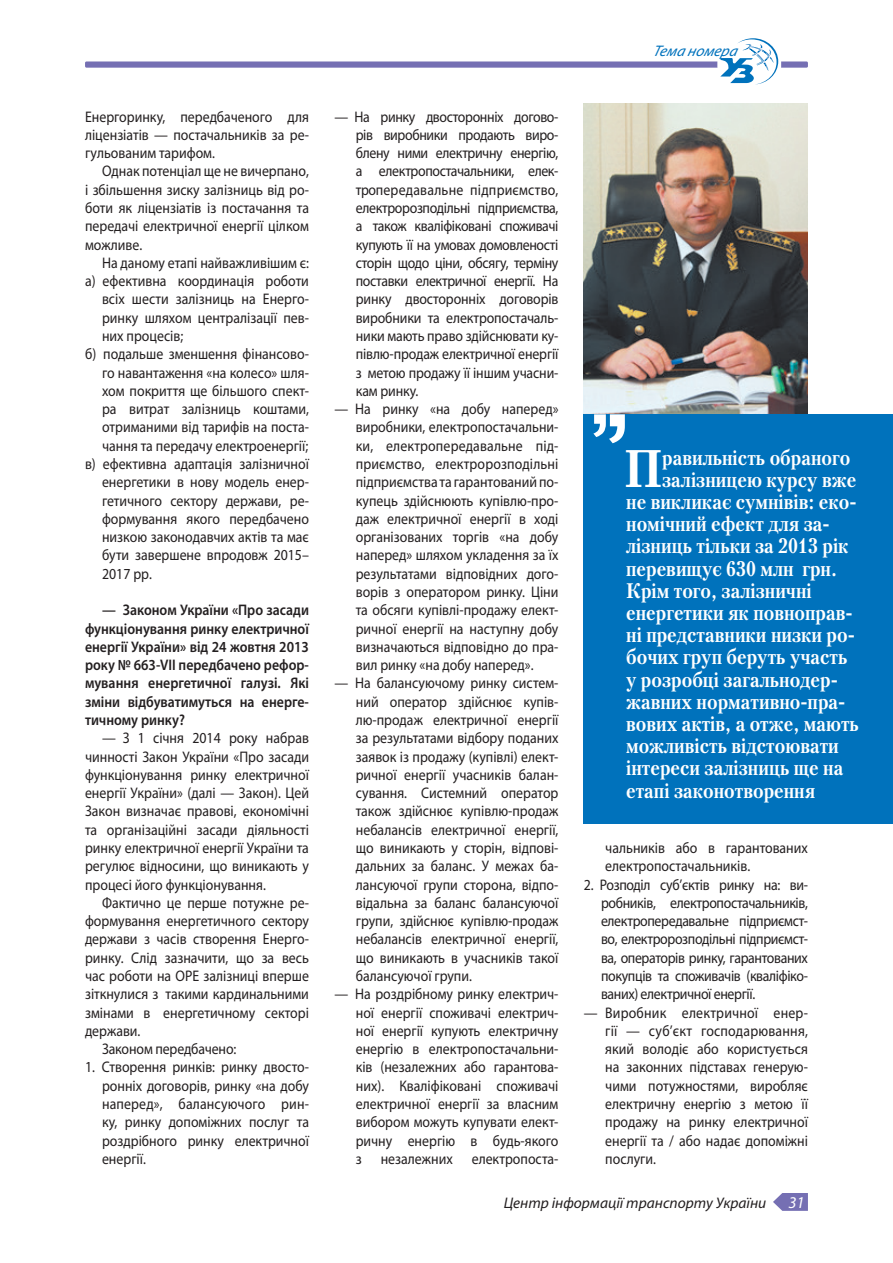
<style>
.page{position:relative;width:893px;height:1263px;background:#fff}
.page>*{position:absolute;margin:0;border:0;box-sizing:border-box;transform-origin:0 0}
.t1{font:700 52.65px "Petersburg C";color:#fff;scale:.9 1}
.t2{font:700 21px "Petersburg C";color:#fff;scale:.9 1}
.t3{font:italic 16.5px "Myriad Pro";color:#fff}
.t4{font:15.3px/18.3px "Myriad Pro";color:#231f20;text-align:justify;scale:.9 1}
.t5{font:600 15.3px/18.3px "Myriad Pro";color:#231f20;text-align:justify;scale:.9 1}
.t6{font:italic 15.3px "Myriad Pro";color:#231f20}
.t7{font:italic 15.3px "Myriad Pro";color:#0072bc}
</style>
<div class="page">
<img style="left:584px;top:103px;width:224px;height:311px">
<div style="left:584px;top:414px;width:309px;height:410px;background:#0072bc"></div>
<svg style="left:593px;top:414px;width:32px;height:29px"></svg>
<div style="left:85px;top:61px;width:723px;height:7px;background:#756fb3;border-radius:2px"></div>
<div style="left:717px;top:60px;width:64px;height:9px;background:#fff;border-radius:2px"></div>
<svg style="left:720px;top:38px;width:58px;height:46px"></svg>
<svg style="left:773px;top:1193px;width:35px;height:18px"></svg>
<p class="t4" style="left:85px;top:107px;width:250px">Енергоринку, передбаченого для ліцензіатів — постачальників за ре&shy;гульованим тарифом.</p>
<p class="t4" style="left:85px;top:162px;width:250px;text-indent:17px">Однак потенціал ще не вичерпано, і збільшення зиску залізниць від ро&shy;боти як ліцензіатів із постачання та передачі електричної енергії цілком можливе.</p>
<p class="t4" style="left:102px;top:253px;width:231px">На даному етапі найважливішим є:</p>
<p class="t4" style="left:85px;top:272px;width:250px">а) ефективна координація роботи</p>
<p class="t4" style="left:102px;top:290px;width:231px">всіх шести залізниць на Енерго-</p>
<p class="t4" style="left:102px;top:308px;width:231px">ринку шляхом централізації пев-</p>
<p class="t4" style="left:102px;top:326px;width:92px">них процесів;</p>
<p class="t4" style="left:85px;top:345px;width:250px">б) подальше зменшення фінансово-</p>
<p class="t4" style="left:102px;top:363px;width:231px">го навантаження «на колесо» шля-</p>
<p class="t4" style="left:102px;top:381px;width:230px">хом покриття ще більшого спект-</p>
<p class="t4" style="left:102px;top:400px;width:231px">ра витрат залізниць коштами,</p>
<p class="t4" style="left:102px;top:418px;width:231px">отриманими від тарифів на поста-</p>
<p class="t4" style="left:102px;top:436px;width:231px">чання та передачу електроенергії;</p>
<p class="t4" style="left:85px;top:454px;width:250px">в) ефективна адаптація залізничної</p>
<p class="t4" style="left:102px;top:473px;width:231px">енергетики в нову модель енер-</p>
<p class="t4" style="left:102px;top:491px;width:231px">гетичного сектору держави, ре-</p>
<p class="t4" style="left:102px;top:509px;width:231px">формування якого передбачено</p>
<p class="t4" style="left:102px;top:528px;width:231px">низкою законодавчих актів та має</p>
<p class="t4" style="left:102px;top:546px;width:231px">бути завершене впродовж 2015–</p>
<p class="t4" style="left:102px;top:564px;width:57px">2017 рр.</p>
<p class="t5" style="left:85px;top:601px;width:250px;text-indent:17px">— Законом України «Про засади функціонування ринку електричної енергії України» від 24 жовтня 2013 року № 663-VII передбачено рефор&shy;мування енергетичної галузі. Які зміни відбуватимуться на енерге&shy;тичному ринку?</p>
<p class="t4" style="left:85px;top:729px;width:250px;text-indent:17px">— З 1 січня 2014 року набрав чинності Закон України «Про засади функціонування ринку електричної енергії України» (далі — Закон). Цей Закон визначає правові, економічні та організаційні засади діяльності ринку електричної енергії України та регулює відносини, що виникають у процесі його функціонування.</p>
<p class="t4" style="left:102px;top:893px;width:231px">Фактично це перше потужне ре-</p>
<p class="t4" style="left:85px;top:912px;width:250px">формування енергетичного сектору</p>
<p class="t4" style="left:85px;top:930px;width:249px">держави з часів створення Енерго-</p>
<p class="t4" style="left:85px;top:948px;width:250px">ринку. Слід зазначити, що за весь</p>
<p class="t4" style="left:85px;top:966px;width:250px">час роботи на ОРЕ залізниці вперше</p>
<p class="t4" style="left:85px;top:985px;width:250px">зіткнулися з такими кардинальними</p>
<p class="t4" style="left:85px;top:1003px;width:250px">змінами в енергетичному секторі</p>
<p class="t4" style="left:85px;top:1021px;width:63px">держави.</p>
<p class="t4" style="left:102px;top:1040px;width:151px">Законом передбачено:</p>
<p class="t4" style="left:102px;top:1058px;width:231px;text-indent:-17px">1. Створення ринків: ринку двосто&shy;ронніх договорів, ринку «на добу наперед», балансуючого рин&shy;ку, ринку допоміжних послуг та роздрібного ринку електричної енергії.</p>
<p class="t4" style="left:356px;top:107px;width:227px;text-indent:-21px">— На ринку двосторонніх догово&shy;рів виробники продають виро&shy;блену ними електричну енергію, а електропостачальники, елек&shy;тропередавальне підприємство, електророзподільні підприємства, а також кваліфіковані споживачі купують її на умовах домовленості сторін щодо ціни, обсягу, терміну поставки електричної енергії. На ринку двосторонніх договорів виробники та електропостачаль&shy;ники мають право здійснювати ку&shy;півлю-продаж електричної енергії з метою продажу її іншим учасни&shy;кам ринку.</p>
<p class="t4" style="left:356px;top:400px;width:227px;text-indent:-21px">— На ринку «на добу наперед» виробники, електропостачальни&shy;ки, електропередавальне під&shy;приємство, електророзподільні підприємства та гарантований по&shy;купець здійснюють купівлю-про&shy;даж електричної енергії в ході організованих торгів «на добу наперед» шляхом укладення за їх результатами відповідних дого&shy;ворів з оператором ринку. Ціни та обсяги купівлі-продажу елект&shy;ричної енергії на наступну добу визначаються відповідно до пра&shy;вил ринку «на добу наперед».</p>
<p class="t4" style="left:356px;top:674px;width:227px;text-indent:-21px">— На балансуючому ринку систем&shy;ний оператор здійснює купів&shy;лю-продаж електричної енергії за результатами відбору поданих заявок із продажу (купівлі) елект&shy;ричної енергії учасників балан&shy;сування. Системний оператор також здійснює купівлю-продаж небалансів електричної енергії, що виникають у сторін, відпові&shy;дальних за баланс. У межах ба&shy;лансуючої групи сторона, відпо&shy;відальна за баланс балансуючої групи, здійснює купівлю-продаж небалансів електричної енергії, що виникають в учасників такої балансуючої групи.</p>
<p class="t4" style="left:356px;top:985px;width:227px;text-indent:-21px">— На роздрібному ринку електрич&shy;ної енергії споживачі електрич&shy;ної енергії купують електричну енергію в електропостачальни&shy;ків (незалежних або гарантова&shy;них). Кваліфіковані споживачі електричної енергії за власним вибором можуть купувати елект&shy;ричну енергію в будь-якого з незалежних електропоста-</p>
<p class="t7" style="left:653px;top:41px;width:90px">Теманомера</p>
<h1 class="t1" style="left:624px;top:438px;width:44px">П</h1>
<h2 class="t2" style="left:662px;top:445px;width:211px">равильність обраного</h2>
<h2 class="t2" style="left:662px;top:467px;width:217px">залізницею курсу вже</h2>
<h2 class="t2" style="left:626px;top:490px;width:258px">не викликає сумнівів: еко-</h2>
<h2 class="t2" style="left:626px;top:512px;width:228px">номічний ефект для за-</h2>
<h2 class="t2" style="left:626px;top:534px;width:249px">лізниць тільки за 2013 рік</h2>
<h2 class="t2" style="left:626px;top:556px;width:236px">перевищує 630 млн грн.</h2>
<h2 class="t2" style="left:626px;top:578px;width:208px">Крім того, залізничні</h2>
<h2 class="t2" style="left:626px;top:601px;width:253px">енергетики як повноправ-</h2>
<h2 class="t2" style="left:626px;top:623px;width:256px">ні представники низки ро-</h2>
<h2 class="t2" style="left:626px;top:645px;width:247px">бочих груп беруть участь</h2>
<h2 class="t2" style="left:626px;top:667px;width:237px">у розробці загальнодер-</h2>
<h2 class="t2" style="left:626px;top:689px;width:245px">жавних нормативно-пра-</h2>
<h2 class="t2" style="left:626px;top:712px;width:260px">вових актів, а отже, мають</h2>
<h2 class="t2" style="left:626px;top:734px;width:238px">можливість відстоювати</h2>
<h2 class="t2" style="left:626px;top:756px;width:243px">інтереси залізниць ще на</h2>
<h2 class="t2" style="left:626px;top:778px;width:212px">етапі законотворення</h2>
<p class="t4" style="left:605px;top:838px;width:227px">чальників або в гарантованих електропостачальників.</p>
<p class="t4" style="left:601px;top:875px;width:231px;text-indent:-17px">2. Розподіл суб’єктів ринку на: ви&shy;робників, електропостачальників, електропередавальне підприємст&shy;во, електророзподільні підприємст&shy;ва, операторів ринку, гарантованих покупців та споживачів (кваліфіко&shy;ваних) електричної енергії.</p>
<p class="t4" style="left:605px;top:1003px;width:227px;text-indent:-21px">— Виробник електричної енер&shy;гії — суб’єкт господарювання, який володіє або користується на законних підставах генерую&shy;чими потужностями, виробляє електричну енергію з метою її продажу на ринку електричної енергії та / або надає допоміжні послуги.</p>
<p class="t6" style="left:504px;top:1193px;width:264px">Центр інформації транспорту України</p>
<p class="t3" style="left:788px;top:1192px;width:18px">31</p>
</div>
